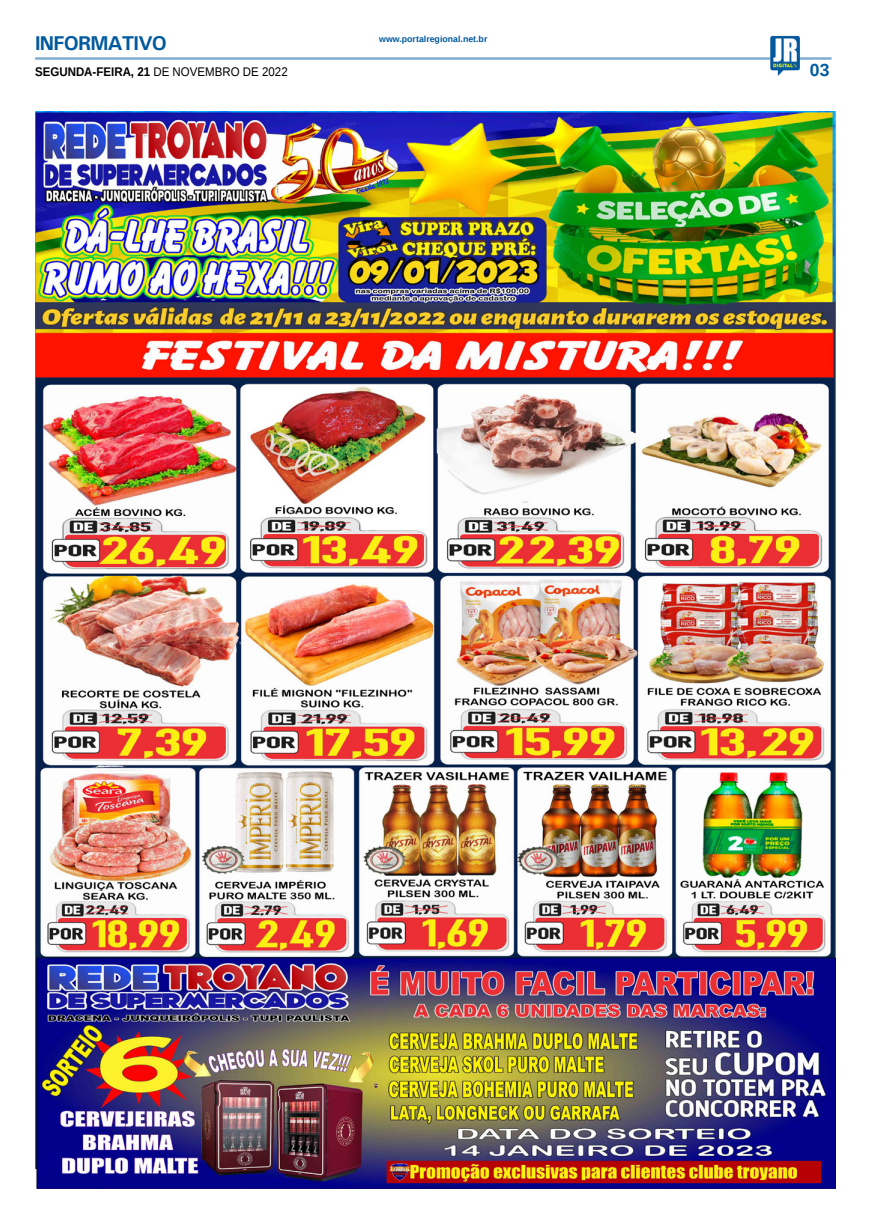
<style>
.page{position:relative;width:869px;height:1223px;background:#fff}
.page>*{position:absolute;margin:0;border:0;box-sizing:border-box;transform-origin:0 0}
.TITULO_PG{font:700 20px "Univers";letter-spacing:-.04em;color:#005a9e}
.TÍTULO{font:700 17.5px "Liberation Sans";color:#005a9e}
.DATA_PG{font:700 12.5px "Liberation Sans";color:#000;scale:.92 1}
.DATA_PG-2{font:700 8.75px "Liberation Sans";color:#005a9e}
.s1{font-weight:400}
</style>
<div class="page">
<hr style="left:35px;top:57px;width:796px;height:3px;background:#005a9e">
<img style="left:769px;top:36px;width:30px;height:40px">
<img style="left:35px;top:112px;width:800px;height:1076px">
<p class="TITULO_PG" style="left:35px;top:31px;width:133px">INFORMATIVO</p>
<p class="DATA_PG" style="left:35px;top:63px;width:276px">SEGUNDA-FEIRA, 21 <span class="s1">DE NOVEMBRO DE 2022</span></p>
<p class="DATA_PG-2" style="left:379px;top:33px;width:110px">www.portalregional.net.br</p>
<p class="TÍTULO" style="left:809px;top:58px;width:21px">03</p>
</div>
